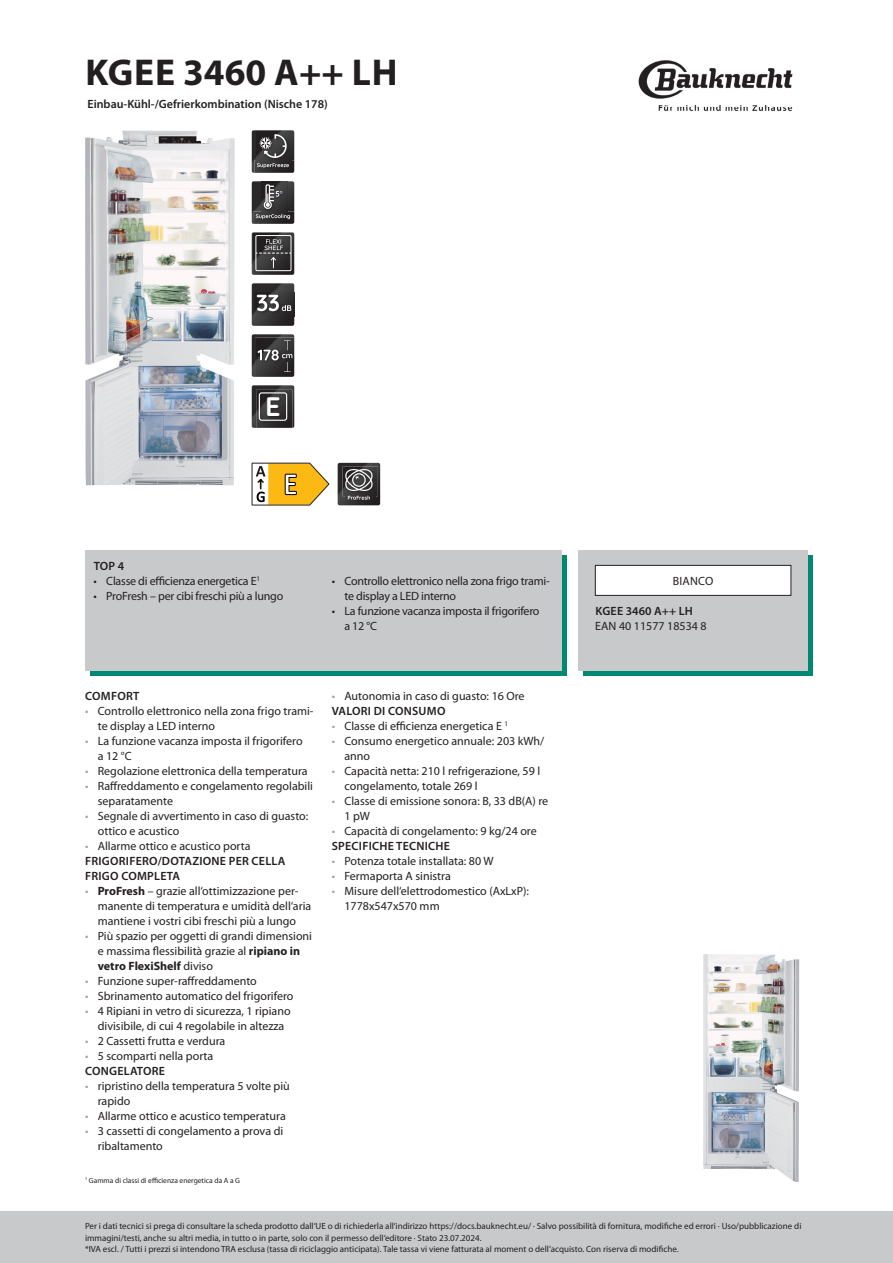
<style>
.page{position:relative;width:893px;height:1263px;background:#fff}
.page>*{position:absolute;margin:0;border:0;box-sizing:border-box;transform-origin:0 0}
.t1{font:700 37.5px "Myriad Pro";color:#231f20}
.t2{font:700 26.7px "Hotpoint";color:#fff}
.t3{font:12px/15px "Myriad Pro";color:#231f20}
.t4{font:12px/15px "Myriad Pro";letter-spacing:-.02em;color:#231f20}
.t5{font:600 12px/15px "Myriad Pro";letter-spacing:.005em;color:#231f20}
.t6{font:9px/11.2px "Myriad Pro";color:#231f20}
.t7{font:7.5px "Myriad Pro";color:#231f20}
.s1{color:#9ea0a2}
.s2{font-weight:400;color:#9ea0a2}
.s3{font-weight:400}
.s4{font-weight:700}
.s5{font-weight:600}
</style>
<div class="page">
<img style="left:638px;top:60px;width:155px;height:52px">
<div style="left:0;top:1212px;width:893px;height:51px;background:#c7c9cb"></div>
<img style="left:85px;top:130px;width:150px;height:356px">
<svg style="left:252px;top:130px;width:42px;height:43px;background:#4b494a"></svg>
<svg style="left:252px;top:181px;width:42px;height:43px;background:#484647"></svg>
<img style="left:293px;top:233px;width:1px;height:42px">
<svg style="left:252px;top:232px;width:41px;height:43px"></svg>
<div style="left:255px;top:235px;width:36px;height:36px;border:1px solid #fff"></div>
<svg style="left:252px;top:283px;width:42px;height:43px;background:#4c4a4b"></svg>
<svg style="left:252px;top:334px;width:42px;height:43px;background:#454344"></svg>
<svg style="left:252px;top:385px;width:42px;height:43px"></svg>
<img style="left:256px;top:390px;width:36px;height:38px">
<div style="left:259px;top:392px;width:28px;height:29px;border:1px solid #fff;border-radius:2px"></div>
<svg style="left:252px;top:463px;width:77px;height:42px"></svg>
<svg style="left:338px;top:463px;width:42px;height:42px;background:#514f50"></svg>
<svg style="left:90px;top:556px;width:477px;height:120px;background:#20927f"></svg>
<div style="left:85px;top:550px;width:476px;height:120px;background:#c7c9cb"></div>
<div style="left:584px;top:556px;width:229px;height:120px;background:#008871"></div>
<div style="left:578px;top:550px;width:230px;height:120px;background:#c7c9cb"></div>
<div style="left:595px;top:565px;width:196px;height:30px;background:#fff"></div>
<div style="left:595px;top:565px;width:196px;height:30px;border:1px solid #231f20"></div>
<img style="left:703px;top:954px;width:96px;height:228px">
<h1 class="t1" style="left:85px;top:48px;width:314px">KGEE 3460 A++ LH</h1>
<p class="t5" style="left:88px;top:96px;width:242px">Einbau-Kühl-/Gefrierkombination (Nische 178)</p>
<h2 class="t2" style="left:265px;top:385px;width:17px">E</h2>
<p class="t5" style="left:94px;top:559px;width:32px">TOP 4</p>
<p class="t4" style="left:94px;top:574px;width:168px">• Classe di efficienza energetica E<sup>1</sup></p>
<p class="t4" style="left:94px;top:589px;width:191px">• ProFresh – per cibi freschi più a lungo</p>
<p class="t4" style="left:344px;top:574px;width:207px;text-indent:-13px">• Controllo elettronico nella zona frigo trami&shy;te display a LED interno</p>
<p class="t4" style="left:344px;top:604px;width:197px;text-indent:-13px">• La funzione vacanza imposta il frigorifero a 12 °C</p>
<p class="t5" style="left:85px;top:689px;width:56px">COMFORT</p>
<p class="t3" style="left:98px;top:704px;width:217px;text-indent:-13px"><span class="s1">•</span> Controllo elettronico nella zona frigo trami&shy;te display a LED interno</p>
<p class="t3" style="left:98px;top:734px;width:206px;text-indent:-13px"><span class="s1">•</span> La funzione vacanza imposta il frigorifero a 12 °C</p>
<p class="t3" style="left:85px;top:764px;width:224px"><span class="s1">•</span> Regolazione elettronica della temperatura</p>
<p class="t3" style="left:98px;top:779px;width:217px;text-indent:-13px"><span class="s1">•</span> Raffreddamento e congelamento regolabili separatamente</p>
<p class="t3" style="left:98px;top:809px;width:212px;text-indent:-13px"><span class="s1">•</span> Segnale di avvertimento in caso di guasto: ottico e acustico</p>
<p class="t5" style="left:85px;top:839px;width:202px"><span class="s2">•</span> <span class="s3">Allarme ottico e acustico porta<br></span>FRIGORIFERO/DOTAZIONE PER CELLA<br>FRIGO COMPLETA</p>
<p class="t3" style="left:98px;top:884px;width:215px;text-indent:-13px"><span class="s1">•</span> <span class="s4">ProFresh</span> – grazie all‘ottimizzazione per&shy;manente di temperatura e umidità dell‘aria mantiene i vostri cibi freschi più a lungo</p>
<p class="t3" style="left:98px;top:929px;width:216px;text-indent:-13px"><span class="s1">•</span> Più spazio per oggetti di grandi dimensioni e massima flessibilità grazie al <span class="s4">ripiano in vetro FlexiShelf</span> diviso</p>
<p class="t3" style="left:85px;top:974px;width:173px"><span class="s1">•</span> Funzione super-raffreddamento</p>
<p class="t3" style="left:85px;top:989px;width:210px"><span class="s1">•</span> Sbrinamento automatico del frigorifero</p>
<p class="t3" style="left:85px;top:1004px;width:207px;text-align:center"><span class="s1">•</span> 4 Ripiani in vetro di sicurezza, 1 ripiano divisibile, di cui 4 regolabile in altezza</p>
<p class="t3" style="left:85px;top:1034px;width:142px"><span class="s1">•</span> 2 Cassetti frutta e verdura</p>
<p class="t3" style="left:85px;top:1049px;width:130px"><span class="s1">•</span> 5 scomparti nella porta<br><span class="s5">CONGELATORE</span></p>
<p class="t3" style="left:98px;top:1079px;width:194px;text-indent:-13px"><span class="s1">•</span> ripristino della temperatura 5 volte più rapido</p>
<p class="t3" style="left:85px;top:1109px;width:202px"><span class="s1">•</span> Allarme ottico e acustico temperatura</p>
<p class="t3" style="left:98px;top:1124px;width:187px;text-indent:-13px"><span class="s1">•</span> 3 cassetti di congelamento a prova di ribaltamento</p>
<p class="t3" style="left:332px;top:689px;width:194px"><span class="s1">•</span> Autonomia in caso di guasto: 16 Ore<br><span class="s5">VALORI DI CONSUMO</span></p>
<p class="t3" style="left:332px;top:719px;width:178px"><span class="s1">•</span> Classe di efficienza energetica E <sup>1</sup></p>
<p class="t3" style="left:344px;top:734px;width:201px;text-indent:-13px"><span class="s1">•</span> Consumo energetico annuale: 203 kWh/ anno</p>
<p class="t3" style="left:344px;top:764px;width:197px;text-indent:-13px"><span class="s1">•</span> Capacità netta: 210 l refrigerazione, 59 l congelamento, totale 269 l</p>
<p class="t3" style="left:344px;top:794px;width:205px;text-indent:-13px"><span class="s1">•</span> Classe di emissione sonora: B, 33 dB(A) re<br>1 pW</p>
<p class="t3" style="left:332px;top:824px;width:207px"><span class="s1">•</span> Capacità di congelamento: 9 kg/24 ore<br><span class="s5">SPECIFICHE TECNICHE</span></p>
<p class="t3" style="left:332px;top:854px;width:163px"><span class="s1">•</span> Potenza totale installata: 80 W</p>
<p class="t3" style="left:332px;top:869px;width:121px"><span class="s1">•</span> Fermaporta A sinistra</p>
<p class="t3" style="left:344px;top:884px;width:186px;text-indent:-13px"><span class="s1">•</span> Misure dell‘elettrodomestico (AxLxP):<br>1778x547x570 mm</p>
<p class="t3" style="left:673px;top:574px;width:42px">BIANCO</p>
<p class="t5" style="left:595px;top:604px;width:99px">KGEE 3460 A++ LH</p>
<p class="t3" style="left:595px;top:619px;width:113px">EAN 40 11577 18534 8</p>
<p class="t7" style="left:85px;top:1176px;width:157px"><sup>1</sup> Gamma di classi di efficienza energetica da A a G</p>
<p class="t6" style="left:85px;top:1221px;width:718px">Per i dati tecnici si prega di consultare la scheda prodotto dall‘UE o di richiederla all‘indirizzo https://docs.bauknecht.eu/ · Salvo possibilità di fornitura, modifiche ed errori · Uso/pubblicazione di immagini/testi, anche su altri media, in tutto o in parte, solo con il permesso dell‘editore · Stato 23.07.2024.<br>*IVA escl. / Tutti i prezzi si intendono TRA esclusa (tassa di riciclaggio anticipata). Tale tassa vi viene fatturata al moment o dell’acquisto. Con riserva di modifiche.</p>
</div>
